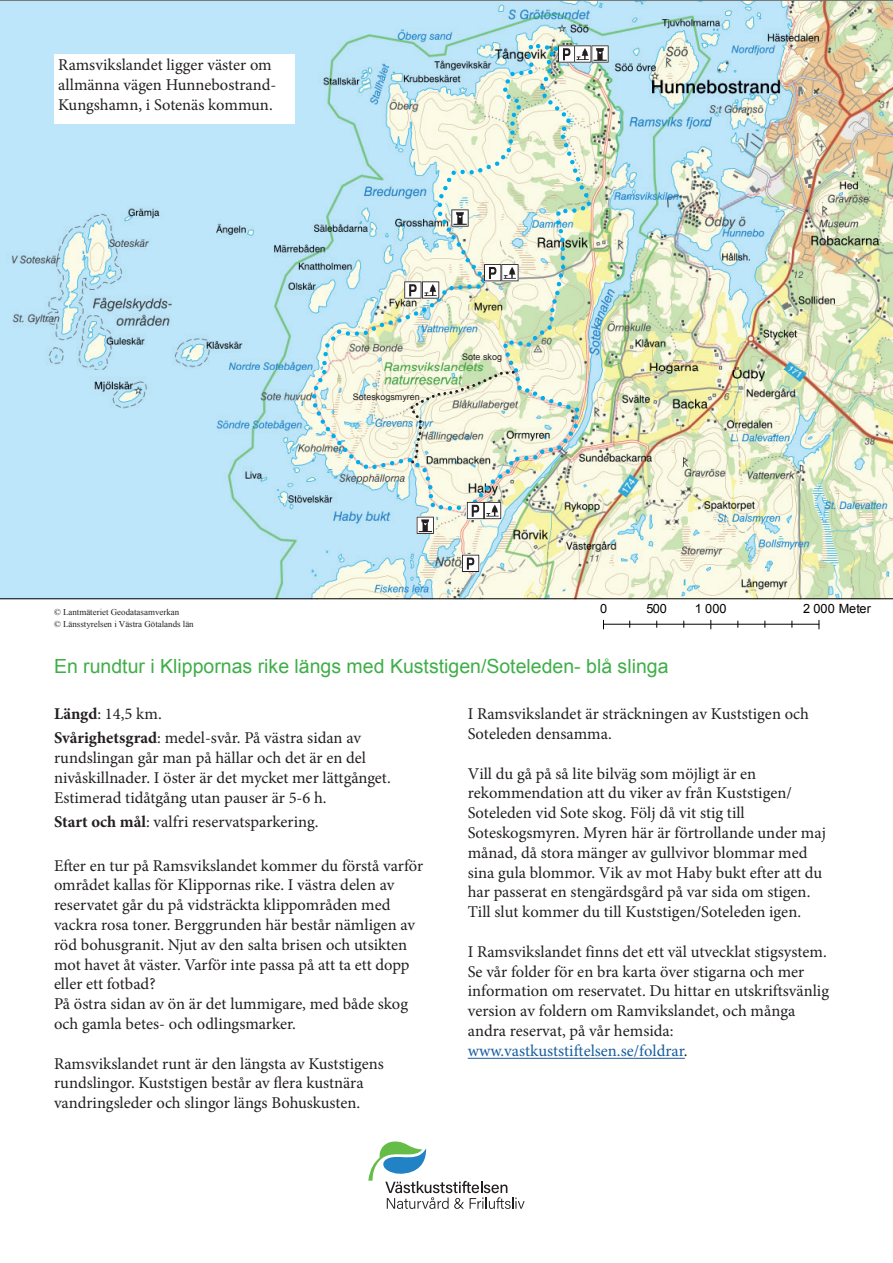
<style>
.page{position:relative;width:893px;height:1263px;background:#fff}
.page>*{position:absolute;margin:0;border:0;box-sizing:border-box;transform-origin:0 0}
.t1{font:19.5px "Arial";color:#40ae49}
.t2{font:16.5px/19.8px "Minion Pro";color:#231f20}
.t3{font:12.75px "Arial";letter-spacing:.005em;color:#000001}
.t4{font:9px/12.5px "Times New Roman";color:#231f20}
.t5{font:9px "Arial";color:#231f20}
.s1{font-weight:700}
.s2{color:#175d9e}
</style>
<div class="page">
<hr style="left:468px;top:1058px;width:217px;height:1px;background:#175d9e">
<img style="left:0;top:0;width:893px;height:599px">
<hr style="left:603px;top:624px;width:216px;height:1px;background:#000001">
<img style="left:309px;top:40px;width:285px;height:473px">
<svg style="left:406px;top:369px;width:110px;height:99px;background:#dce1cc"></svg>
<svg style="left:467px;top:502px;width:34px;height:17px"></svg>
<svg style="left:462px;top:555px;width:17px;height:17px"></svg>
<svg style="left:404px;top:281px;width:35px;height:18px"></svg>
<svg style="left:417px;top:517px;width:17px;height:17px"></svg>
<svg style="left:484px;top:264px;width:35px;height:17px"></svg>
<svg style="left:451px;top:209px;width:18px;height:18px"></svg>
<svg style="left:558px;top:45px;width:51px;height:18px"></svg>
<div style="left:54px;top:54px;width:240px;height:70px;background:#fff"></div>
<svg style="left:368px;top:1141px;width:157px;height:68px"></svg>
<p class="t2" style="left:58px;top:55px;width:219px">Ramsvikslandet ligger väster om allmänna vägen Hunnebostrand-<br>Kungshamn, i Sotenäs kommun.</p>
<p class="t5" style="left:353px;top:391px;width:69px">Soteskogsmyren</p>
<p class="t5" style="left:462px;top:351px;width:42px">Sote skog</p>
<p class="t4" style="left:54px;top:605px;width:141px">© Lantmäteriet Geodatasamverkan<br>© Länsstyrelsen i Västra Götalands län</p>
<p class="t3" style="left:600px;top:600px;width:9px">0</p>
<p class="t3" style="left:646px;top:600px;width:22px">500</p>
<p class="t3" style="left:695px;top:600px;width:33px">1 000</p>
<p class="t3" style="left:803px;top:600px;width:69px">2 000 Meter</p>
<p class="t1" style="left:54px;top:653px;width:616px">En rundtur i Klippornas rike längs med Kuststigen/Soteleden- blå slinga</p>
<p class="t2" style="left:54px;top:702px;width:308px;line-height:24px"><span class="s1">Längd</span>: 14,5 km.<br><span class="s1">Svårighetsgrad</span>: medel-svår. På västra sidan av</p>
<p class="t2" style="left:54px;top:748px;width:338px">rundslingan går man på hällar och det är en del nivåskillnader. I öster är det mycket mer lättgånget.<br>Estimerad tidåtgång utan pauser är 5-6 h.</p>
<p class="t2" style="left:54px;top:812px;width:266px"><span class="s1">Start och mål</span>: valfri reservatsparkering.</p>
<p class="t2" style="left:54px;top:855px;width:371px">Efter en tur på Ramsvikslandet kommer du förstå varför området kallas för Klippornas rike. I västra delen av reservatet går du på vidsträckta klippområden med vackra rosa toner. Berggrunden här består nämligen av röd bohusgranit. Njut av den salta brisen och utsikten mot havet åt väster. Varför inte passa på att ta ett dopp eller ett fotbad?<br>På östra sidan av ön är det lummigare, med både skog och gamla betes- och odlingsmarker.</p>
<p class="t2" style="left:54px;top:1053px;width:331px">Ramsvikslandet runt är den längsta av Kuststigens rundslingor. Kuststigen består av flera kustnära vandringsleder och slingor längs Bohuskusten.</p>
<p class="t2" style="left:468px;top:704px;width:343px">I Ramsvikslandet är sträckningen av Kuststigen och<br>Soteleden densamma.</p>
<p class="t2" style="left:468px;top:763px;width:360px">Vill du gå på så lite bilväg som möjligt är en rekommendation att du viker av från Kuststigen/ Soteleden vid Sote skog. Följ då vit stig till Soteskogsmyren. Myren här är förtrollande under maj månad, då stora mänger av gullvivor blommar med sina gula blommor. Vik av mot Haby bukt efter att du har passerat en stengärdsgård på var sida om stigen.<br>Till slut kommer du till Kuststigen/Soteleden igen.</p>
<p class="t2" style="left:468px;top:942px;width:363px">I Ramsvikslandet finns det ett väl utvecklat stigsystem.<br>Se vår folder för en bra karta över stigarna och mer information om reservatet. Du hittar en utskriftsvänlig version av foldern om Ramvikslandet, och många andra reservat, på vår hemsida: <span class="s2">www.vastkuststiftelsen.se/foldrar</span>.</p>
</div>
